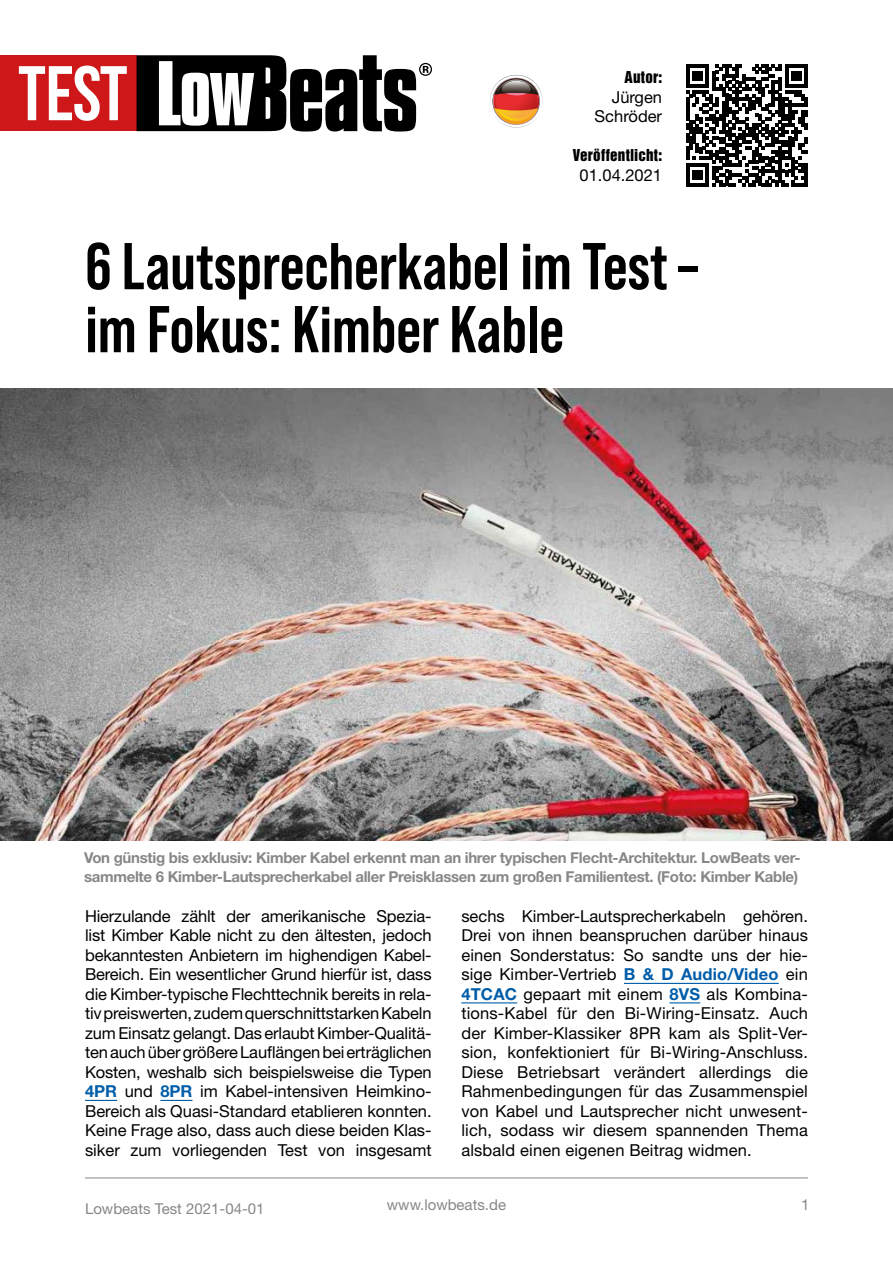
<style>
.page{position:relative;width:893px;height:1263px;background:#fff}
.page>*{position:absolute;margin:0;border:0;box-sizing:border-box;transform-origin:0 0}
.H2_Bebas_39{font:700 66px/63px "Bebas Neue Pro";color:#000}
.Fließtext_11_13_Bloc{font:16.5px/19.5px "Helvetica Neue LT Std";color:#000;text-align:justify}
.BU_10_11_grau{font:700 15px/18.8px "Helvetica Neue LT Std";letter-spacing:-.02em;color:#878787}
.t1{font:15px "Helvetica Neue LT Std";color:#878787}
.t2{font:15px "Helvetica Inserat LT Std";letter-spacing:.015em;color:#000}
.s1{font-weight:700;color:#005da9}
</style>
<div class="page">
<hr style="left:85px;top:1177px;width:723px;height:1px;background:#878787">
<div style="left:0;top:55px;width:137px;height:76px;background:#cd1719"></div>
<svg style="left:137px;top:55px;width:295px;height:77px"></svg>
<svg style="left:19px;top:66px;width:108px;height:55px"></svg>
<svg style="left:686px;top:64px;width:122px;height:122px"></svg>
<hr style="left:805px;top:163px;width:3px;height:23px;background:#000">
<img style="left:0;top:388px;width:893px;height:453px">
<hr style="left:85px;top:1100px;width:32px;height:1px;background:#005da9">
<hr style="left:160px;top:1100px;width:32px;height:1px;background:#005da9">
<hr style="left:624px;top:983px;width:155px;height:1px;background:#005da9">
<hr style="left:461px;top:1002px;width:56px;height:1px;background:#005da9">
<hr style="left:669px;top:1002px;width:31px;height:1px;background:#005da9">
<svg style="left:490px;top:75px;width:53px;height:53px"></svg>
<p class="t2" style="left:624px;top:68px;width:39px">Autor:</p>
<p class="Fließtext_11_13_Bloc" style="left:595px;top:87px;width:69px;text-align:right">Jürgen<br>Schröder</p>
<p class="t2" style="left:573px;top:146px;width:91px">Veröffentlicht:</p>
<p class="Fließtext_11_13_Bloc" style="left:580px;top:165px;width:84px">01.04.2021</p>
<p class="H2_Bebas_39" style="left:85px;top:234px;width:614px">6 Lautsprecherkabel im Test – im Fokus: Kimber Kable</p>
<p class="BU_10_11_grau" style="left:84px;top:848px;width:718px">Von günstig bis exklusiv: Kimber Kabel erkennt man an ihrer typischen Flecht-Architektur. LowBeats ver&shy;sammelte 6 Kimber-Lautsprecherkabel aller Preisklassen zum großen Familientest. (Foto: Kimber Kable)</p>
<p class="Fließtext_11_13_Bloc" style="left:85px;top:906px;width:348px">Hierzulande zählt der amerikanische Spezia&shy;list Kimber Kable nicht zu den ältesten, jedoch bekanntesten Anbietern im highendigen Kabel-Bereich. Ein wesentlicher Grund hierfür ist, dass die Kimber-typische Flechttechnik bereits in rela&shy;tiv preiswerten, zudem querschnittstarken Kabeln zum Einsatz gelangt. Das erlaubt Kimber-Qualitä&shy;ten auch über größere Lauflängen bei erträglichen Kosten, weshalb sich beispielsweise die Typen <span class="s1">4PR</span> und <span class="s1">8PR</span> im Kabel-intensiven Heimkino-Bereich als Quasi-Standard etablieren konnten.<br>Keine Frage also, dass auch diese beiden Klas&shy;siker zum vorliegenden Test von insgesamt</p>
<p class="Fließtext_11_13_Bloc" style="left:461px;top:906px;width:348px">sechs Kimber-Lautsprecherkabeln gehören.<br>Drei von ihnen beanspruchen darüber hinaus einen Sonderstatus: So sandte uns der hie&shy;sige Kimber-Vertrieb <span class="s1">B &amp; D Audio/Video</span> ein <span class="s1">4TCAC</span> gepaart mit einem <span class="s1">8VS</span> als Kombina&shy;tions-Kabel für den Bi-Wiring-Einsatz. Auch der Kimber-Klassiker 8PR kam als Split-Ver&shy;sion, konfektioniert für Bi-Wiring-Anschluss.<br>Diese Betriebsart verändert allerdings die Rahmenbedingungen für das Zusammenspiel von Kabel und Lautsprecher nicht unwesent&shy;lich, sodass wir diesem spannenden Thema alsbald einen eigenen Beitrag widmen.</p>
<p class="t1" style="left:85px;top:1199px;width:181px">Lowbeats Test 2021-04-01</p>
<p class="t1" style="left:387px;top:1195px;width:121px">www.lowbeats.de</p>
<p class="t1" style="left:801px;top:1195px;width:10px">1</p>
</div>
